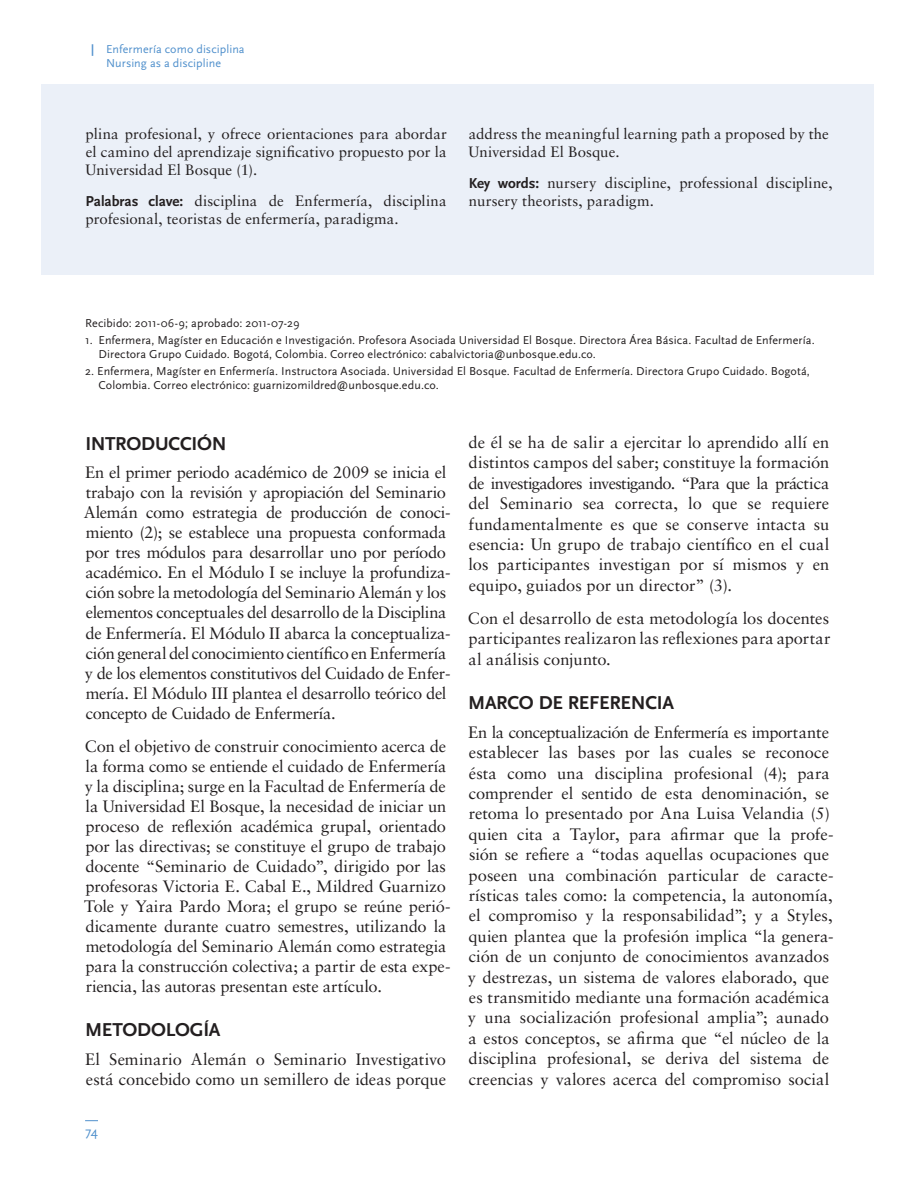
<style>
.page{position:relative;width:915px;height:1191px;background:#fff}
.page>*{position:absolute;margin:0;border:0;box-sizing:border-box;transform-origin:0 0}
.titulos{font:19.5px "Scala Sans Bold LF";letter-spacing:-.015em;color:#231f20}
.texto_corrido{font:16.5px/20.4px "Sabon LT Std";letter-spacing:-.01em;color:#231f20}
.resumen{font:15px/18px "Sabon LT Std";letter-spacing:.005em;color:#231f20}
.folio{font:13.5px "Scala Sans";color:#5090cc}
.datos_autor{font:12px/14.4px "Scala Sans";letter-spacing:.01em;color:#231f20}
.cornisa{font:12px "Scala Sans";letter-spacing:.005em;color:#5090cc}
.s1{font-family:"Scala Sans Bold LF"}
</style>
<div class="page">
<svg style="left:85px;top:1120px;width:13px;height:1px"></svg>
<div style="left:41px;top:84px;width:832px;height:191px;background:#ebf0f8"></div>
<p class="cornisa" style="left:91px;top:42px;width:155px"><span class="s1">|</span> Enfermería como disciplina</p>
<p class="cornisa" style="left:106px;top:57px;width:116px">Nursing as a discipline</p>
<p class="resumen" style="left:85px;top:125px;width:363px;text-align:justify">plina profesional, y ofrece orientaciones para abordar el camino del aprendizaje significativo propuesto por la Universidad El Bosque (1).</p>
<p class="resumen" style="left:85px;top:191px;width:362px"><span class="s1">Palabras clave:</span> disciplina de Enfermería, disciplina profesional, teoristas de enfermería, paradigma.</p>
<p class="resumen" style="left:468px;top:125px;width:362px">address the meaningful learning path a proposed by the<br>Universidad El Bosque.</p>
<p class="resumen" style="left:468px;top:173px;width:365px"><span class="s1">Key words:</span> nursery discipline, professional discipline, nursery theorists, paradigm.</p>
<p class="datos_autor" style="left:85px;top:316px;width:216px">Recibido: 2011-06-9; aprobado: 2011-07-29</p>
<p class="datos_autor" style="left:99px;top:333px;width:717px;text-indent:-14px">1. Enfermera, Magíster en Educación e Investigación. Profesora Asociada Universidad El Bosque. Directora Área Básica. Facultad de Enfermería.<br>Directora Grupo Cuidado. Bogotá, Colombia. Correo electrónico: cabalvictoria@unbosque.edu.co.</p>
<p class="datos_autor" style="left:99px;top:364px;width:712px;text-indent:-14px">2. Enfermera, Magíster en Enfermería. Instructora Asociada. Universidad El Bosque. Facultad de Enfermería. Directora Grupo Cuidado. Bogotá,<br>Colombia. Correo electrónico: guarnizomildred@unbosque.edu.co.</p>
<p class="titulos" style="left:85px;top:433px;width:143px">INTRODUCCIÓN</p>
<p class="texto_corrido" style="left:84px;top:462px;width:368px">En el primer periodo académico de 2009 se inicia el trabajo con la revisión y apropiación del Seminario Alemán como estrategia de producción de conoci&shy;miento (2); se establece una propuesta conformada por tres módulos para desarrollar uno por período académico. En el Módulo I se incluye la profundiza&shy;ción sobre la metodología del Seminario Alemán y los elementos conceptuales del desarrollo de la Disciplina de Enfermería. El Módulo II abarca la conceptualiza&shy;ción general del conocimiento científico en Enfermería y de los elementos constitutivos del Cuidado de Enfer&shy;mería. El Módulo III plantea el desarrollo teórico del concepto de Cuidado de Enfermería.</p>
<p class="texto_corrido" style="left:84px;top:735px;width:368px">Con el objetivo de construir conocimiento acerca de la forma como se entiende el cuidado de Enfermería y la disciplina; surge en la Facultad de Enfermería de la Universidad El Bosque, la necesidad de iniciar un proceso de reflexión académica grupal, orientado por las directivas; se constituye el grupo de trabajo docente “Seminario de Cuidado”, dirigido por las profesoras Victoria E. Cabal E., Mildred Guarnizo Tole y Yaira Pardo Mora; el grupo se reúne perió&shy;dicamente durante cuatro semestres, utilizando la metodología del Seminario Alemán como estrategia para la construcción colectiva; a partir de esta expe&shy;riencia, las autoras presentan este artículo.</p>
<p class="titulos" style="left:85px;top:1019px;width:137px">METODOLOGÍA</p>
<p class="texto_corrido" style="left:85px;top:1048px;width:362px">El Seminario Alemán o Seminario Investigativo está concebido como un semillero de ideas porque</p>
<p class="folio" style="left:85px;top:1124px;width:14px">74</p>
<p class="texto_corrido" style="left:468px;top:432px;width:362px;text-align:justify">de él se ha de salir a ejercitar lo aprendido allí en distintos campos del saber; constituye la formación de investigadores investigando. “Para que la práctica del Seminario sea correcta, lo que se requiere fundamentalmente es que se conserve intacta su esencia: Un grupo de trabajo científico en el cual los participantes investigan por sí mismos y en equipo, guiados por un director” (3).</p>
<p class="texto_corrido" style="left:468px;top:608px;width:364px;text-align:justify">Con el desarrollo de esta metodología los docentes participantes realizaron las reflexiones para aportar al análisis conjunto.</p>
<p class="titulos" style="left:468px;top:692px;width:207px">MARCO DE REFERENCIA</p>
<p class="texto_corrido" style="left:468px;top:721px;width:367px">En la conceptualización de Enfermería es importante establecer las bases por las cuales se reconoce ésta como una disciplina profesional (4); para comprender el sentido de esta denominación, se retoma lo presentado por Ana Luisa Velandia (5) quien cita a Taylor, para afirmar que la profe&shy;sión se refiere a “todas aquellas ocupaciones que poseen una combinación particular de caracte&shy;rísticas tales como: la competencia, la autonomía, el compromiso y la responsabilidad”; y a Styles, quien plantea que la profesión implica “la genera&shy;ción de un conjunto de conocimientos avanzados y destrezas, un sistema de valores elaborado, que es transmitido mediante una formación académica y una socialización profesional amplia”; aunado a estos conceptos, se afirma que “el núcleo de la disciplina profesional, se deriva del sistema de creencias y valores acerca del compromiso social</p>
</div>
